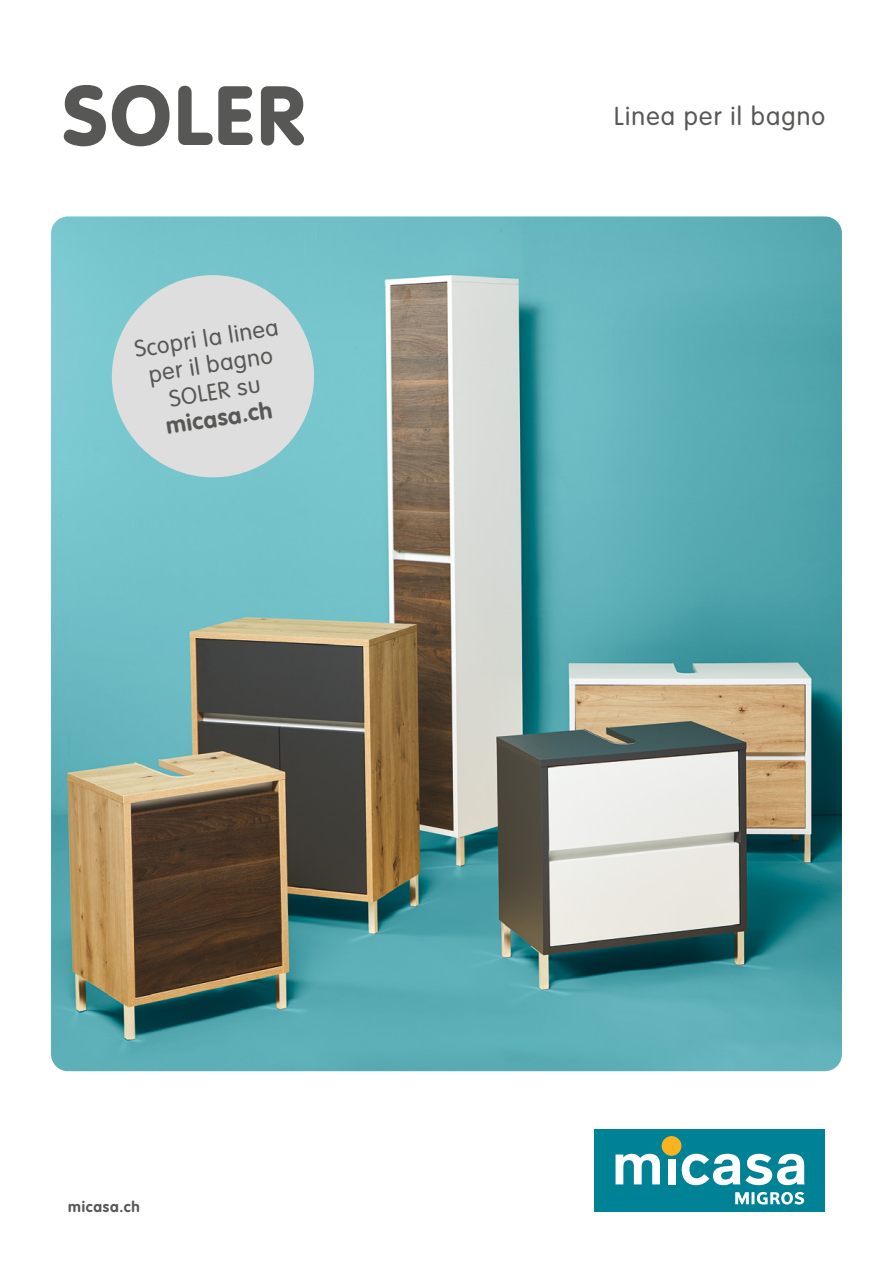
<style>
.page{position:relative;width:893px;height:1263px;background:#fff}
.page>*{position:absolute;margin:0;border:0;box-sizing:border-box;transform-origin:0 0}
.t1{font:900 82.5px "VAG Rounded";letter-spacing:.045em;color:#575756}
.t2{font:300 25.5px "VAG Rounded";letter-spacing:.045em;color:#575756}
.t3{font:300 23.25px/27px "VAG Rounded";color:#575756;text-align:center}
.t4{font:700 23.25px "VAG Rounded";color:#575756}
.t5{font:700 15px "VAG Rounded";letter-spacing:.055em;color:#575756}
</style>
<div class="page">
<img style="left:51px;top:216px;width:791px;height:855px">
<div style="left:112px;top:275px;width:202px;height:202px;background:#dedede;border-radius:50%"></div>
<div style="left:595px;top:1129px;width:230px;height:83px;background:#008296"></div>
<svg style="left:735px;top:1192px;width:69px;height:12px"></svg>
<svg style="left:616px;top:1154px;width:44px;height:30px"></svg>
<div style="left:662px;top:1136px;width:19px;height:20px;background:#fab31e;border-radius:50%"></div>
<div style="left:667px;top:1159px;width:8px;height:25px;background:#fff"></div>
<svg style="left:682px;top:1154px;width:122px;height:31px"></svg>
<h1 class="t1" style="left:63px;top:66px;width:243px">SOLER</h1>
<p class="t3" style="left:133px;top:336px;width:147px;rotate:-9deg">Scopri la linea per il bagno<br>SOLER su</p>
<p class="t4" style="left:164px;top:413px;width:109px;rotate:-9deg">micasa.ch</p>
<p class="t5" style="left:68px;top:1198px;width:73px">micasa.ch</p>
<p class="t2" style="left:614px;top:102px;width:213px">Linea per il bagno</p>
</div>
